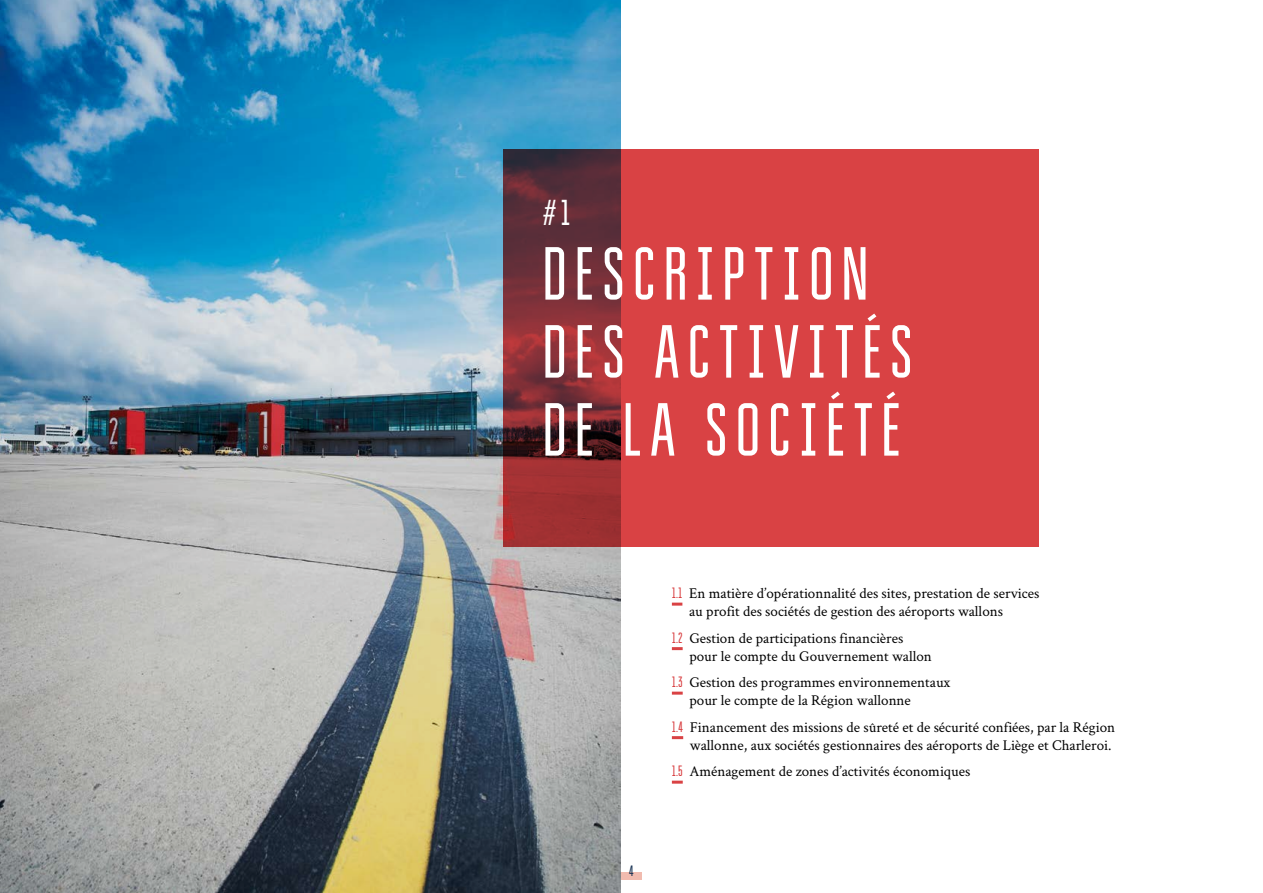
<style>
.page{position:relative;width:1263px;height:893px;background:#fff}
.page>*{position:absolute;margin:0;border:0;box-sizing:border-box;transform-origin:0 0}
.t1{font:75px/78px "Bravo RG";letter-spacing:.1em;color:#fff}
.t2{font:36px "Bravo RG";color:#fff}
.t3{font:15px/18px "Crimson Text";color:#000}
.t4{font:15px "Bravo RG";color:#183253}
.s1{font-family:"Bravo RG";color:#d94244}
</style>
<div class="page">
<div style="left:621px;top:873px;width:21px;height:7px;background:#f1bbaf"></div>
<img style="left:0;top:0;width:621px;height:893px">
<svg style="left:503px;top:149px;width:536px;height:397px;fill:#d94244"></svg>
<svg style="left:672px;top:603px;width:10px;height:3px"></svg>
<svg style="left:672px;top:647px;width:11px;height:3px"></svg>
<svg style="left:672px;top:692px;width:11px;height:3px"></svg>
<svg style="left:672px;top:736px;width:11px;height:3px"></svg>
<svg style="left:672px;top:781px;width:11px;height:3px"></svg>
<h2 class="t2" style="left:542px;top:194px;width:30px">#1</h2>
<h1 class="t1" style="left:542px;top:235px;width:372px">DESCRIPTION<br>DES ACTIVITÉS<br>DE LA SOCIÉTÉ</h1>
<p class="t4" style="left:629px;top:863px;width:7px">4</p>
<p class="t3" style="left:689px;top:584px;width:352px;text-indent:-17px"><span class="s1">1.1</span> En matière d’opérationnalité des sites, prestation de services au profit des sociétés de gestion des aéroports wallons</p>
<p class="t3" style="left:689px;top:628px;width:244px;text-indent:-17px"><span class="s1">1.2</span> Gestion de participations financières pour le compte du Gouvernement wallon</p>
<p class="t3" style="left:689px;top:673px;width:262px;text-indent:-18px"><span class="s1">1.3</span> Gestion des programmes environnementaux pour le compte de la Région wallonne</p>
<p class="t3" style="left:672px;top:717px;width:445px;text-align:right"><span class="s1">1.4</span> Financement des missions de sûreté et de sécurité confiées, par la Région wallonne, aux sociétés gestionnaires des aéroports de Liège et Charleroi.</p>
<p class="t3" style="left:672px;top:762px;width:300px"><span class="s1">1.5</span> Aménagement de zones d’activités économiques</p>
</div>
